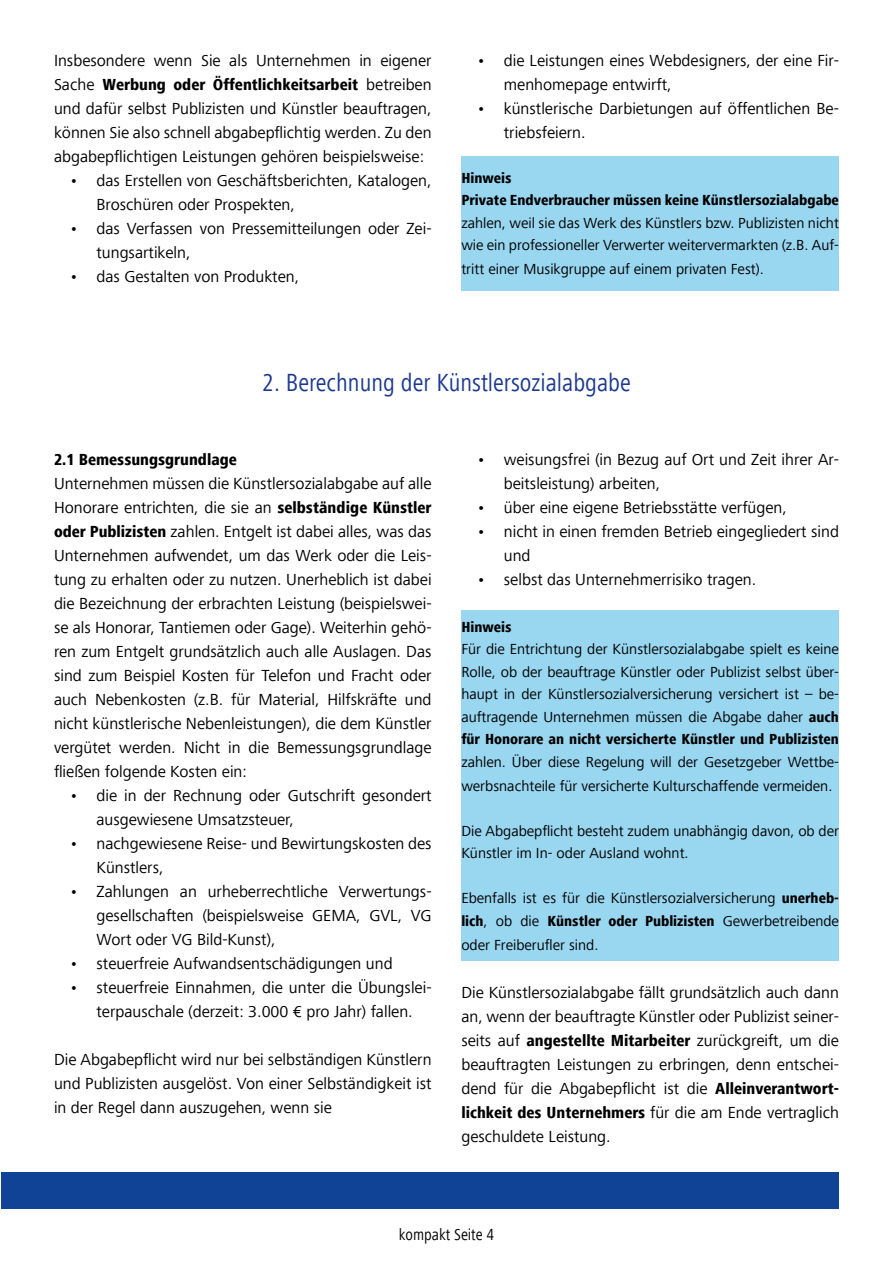
<style>
.page{position:relative;width:893px;height:1263px;background:#fff}
.page>*{position:absolute;margin:0;border:0;box-sizing:border-box;transform-origin:0 0}
.t1{font:condensed 25.5px "Frutiger Next Com";color:#1c388f}
.t2{font:16.5px/24px "Frutiger Next Com";color:#000}
.t3{font:800 condensed 16.5px "Frutiger Next Com";color:#000}
.t4{font:condensed 16.5px "Frutiger Next Com";color:#000}
.t5{font:15px/22.5px "Frutiger Next Com";color:#000}
.t6{font:800 condensed 15px/22.5px "Frutiger Next Com";color:#000}
.s1{font-weight:800;font-stretch:condensed}
</style>
<div class="page">
<div style="left:461px;top:156px;width:378px;height:135px;background:#99d6f0"></div>
<div style="left:461px;top:610px;width:378px;height:351px;background:#99d6f0"></div>
<div style="left:2px;top:1172px;width:837px;height:37px;background:#104295"></div>
<p class="t2" style="left:54px;top:48px;width:379px;text-align:justify">Insbesondere wenn Sie als Unternehmen in eigener Sache <span class="s1">Werbung oder Öffentlichkeitsarbeit</span> betreiben und dafür selbst Publizisten und Künstler beauftragen, können Sie also schnell abgabepflichtig werden. Zu den abgabepflichtigen Leistungen gehören beispielsweise:</p>
<p class="t2" style="left:97px;top:168px;width:337px;text-indent:-27px">• das Erstellen von Geschäftsberichten, Katalogen,<br>Broschüren oder Prospekten,</p>
<p class="t2" style="left:97px;top:216px;width:337px;text-indent:-27px">• das Verfassen von Pressemitteilungen oder Zei&shy;tungsartikeln,</p>
<p class="t2" style="left:70px;top:264px;width:231px">• das Gestalten von Produkten,</p>
<p class="t2" style="left:504px;top:48px;width:337px;text-indent:-27px">• die Leistungen eines Webdesigners, der eine Fir&shy;menhomepage entwirft,</p>
<p class="t2" style="left:504px;top:96px;width:337px;text-indent:-27px">• künstlerische Darbietungen auf öffentlichen Be&shy;triebsfeiern.</p>
<p class="t6" style="left:461px;top:167px;width:379px">Hinweis<br>Private Endverbraucher müssen keine Künstlersozialabgabe</p>
<p class="t5" style="left:461px;top:212px;width:379px">zahlen, weil sie das Werk des Künstlers bzw. Publizisten nicht wie ein professioneller Verwerter weitervermarkten (z.B. Auf-</p>
<p class="t5" style="left:461px;top:258px;width:304px">tritt einer Musikgruppe auf einem privaten Fest).</p>
<h1 class="t1" style="left:262px;top:368px;width:370px">2. Berechnung der Künstlersozialabgabe</h1>
<p class="t3" style="left:54px;top:450px;width:184px">2.1 Bemessungsgrundlage</p>
<p class="t2" style="left:54px;top:472px;width:379px;text-align:justify">Unternehmen müssen die Künstlersozialabgabe auf alle Honorare entrichten, die sie an <span class="s1">selbständige Künstler oder Publizisten</span> zahlen. Entgelt ist dabei alles, was das Unternehmen aufwendet, um das Werk oder die Leis&shy;tung zu erhalten oder zu nutzen. Unerheblich ist dabei die Bezeichnung der erbrachten Leistung (beispielswei&shy;se als Honorar, Tantiemen oder Gage). Weiterhin gehö&shy;ren zum Entgelt grundsätzlich auch alle Auslagen. Das sind zum Beispiel Kosten für Telefon und Fracht oder auch Nebenkosten (z.B. für Material, Hilfskräfte und nicht künstlerische Nebenleistungen), die dem Künstler vergütet werden. Nicht in die Bemessungsgrundlage fließen folgende Kosten ein:</p>
<p class="t2" style="left:97px;top:784px;width:337px;text-indent:-27px">• die in der Rechnung oder Gutschrift gesondert ausgewiesene Umsatzsteuer,</p>
<p class="t2" style="left:97px;top:832px;width:337px;text-indent:-27px">• nachgewiesene Reise- und Bewirtungskosten des<br>Künstlers,</p>
<p class="t2" style="left:97px;top:880px;width:337px;text-align:justify;text-indent:-27px">• Zahlungen an urheberrechtliche Verwertungs&shy;gesellschaften (beispielsweise GEMA, GVL, VG Wort oder VG Bild-Kunst),</p>
<p class="t2" style="left:70px;top:952px;width:325px">• steuerfreie Aufwandsentschädigungen und</p>
<p class="t2" style="left:70px;top:976px;width:364px;text-align:center">• steuerfreie Einnahmen, die unter die Übungslei&shy;terpauschale (derzeit: 3.000 € pro Jahr) fallen.</p>
<p class="t2" style="left:54px;top:1048px;width:379px;text-align:justify">Die Abgabepflicht wird nur bei selbständigen Künstlern und Publizisten ausgelöst. Von einer Selbständigkeit ist in der Regel dann auszugehen, wenn sie</p>
<p class="t2" style="left:504px;top:448px;width:337px;text-indent:-27px">• weisungsfrei (in Bezug auf Ort und Zeit ihrer Ar&shy;beitsleistung) arbeiten,</p>
<p class="t2" style="left:477px;top:496px;width:311px">• über eine eigene Betriebsstätte verfügen,</p>
<p class="t2" style="left:504px;top:520px;width:337px;text-indent:-27px">• nicht in einen fremden Betrieb eingegliedert sind und</p>
<p class="t2" style="left:477px;top:568px;width:281px">• selbst das Unternehmerrisiko tragen.</p>
<p class="t6" style="left:461px;top:615px;width:52px">Hinweis</p>
<p class="t5" style="left:461px;top:638px;width:379px;text-align:justify">Für die Entrichtung der Künstlersozialabgabe spielt es keine Rolle, ob der beauftrage Künstler oder Publizist selbst über&shy;haupt in der Künstlersozialversicherung versichert ist – be&shy;auftragende Unternehmen müssen die Abgabe daher <span class="s1">auch für Honorare an nicht versicherte Künstler und Publizisten</span></p>
<p class="t5" style="left:461px;top:750px;width:379px;line-height:24px">zahlen. Über diese Regelung will der Gesetzgeber Wettbe&shy;werbsnachteile für versicherte Kulturschaffende vermeiden.</p>
<p class="t5" style="left:461px;top:819px;width:379px">Die Abgabepflicht besteht zudem unabhängig davon, ob der<br>Künstler im In- oder Ausland wohnt.</p>
<p class="t5" style="left:461px;top:887px;width:379px">Ebenfalls ist es für die Künstlersozialversicherung <span class="s1">unerheb&shy;lich</span>, ob die <span class="s1">Künstler oder Publizisten</span> Gewerbetreibende</p>
<p class="t5" style="left:461px;top:933px;width:139px">oder Freiberufler sind.</p>
<p class="t2" style="left:461px;top:980px;width:379px;text-align:justify">Die Künstlersozialabgabe fällt grundsätzlich auch dann an, wenn der beauftragte Künstler oder Publizist seiner&shy;seits auf <span class="s1">angestellte Mitarbeiter</span> zurückgreift, um die beauftragten Leistungen zu erbringen, denn entschei&shy;dend für die Abgabepflicht ist die <span class="s1">Alleinverantwort&shy;lichkeit des Unternehmers</span> für die am Ende vertraglich geschuldete Leistung.</p>
<p class="t4" style="left:399px;top:1225px;width:97px">kompakt Seite 4</p>
</div>
